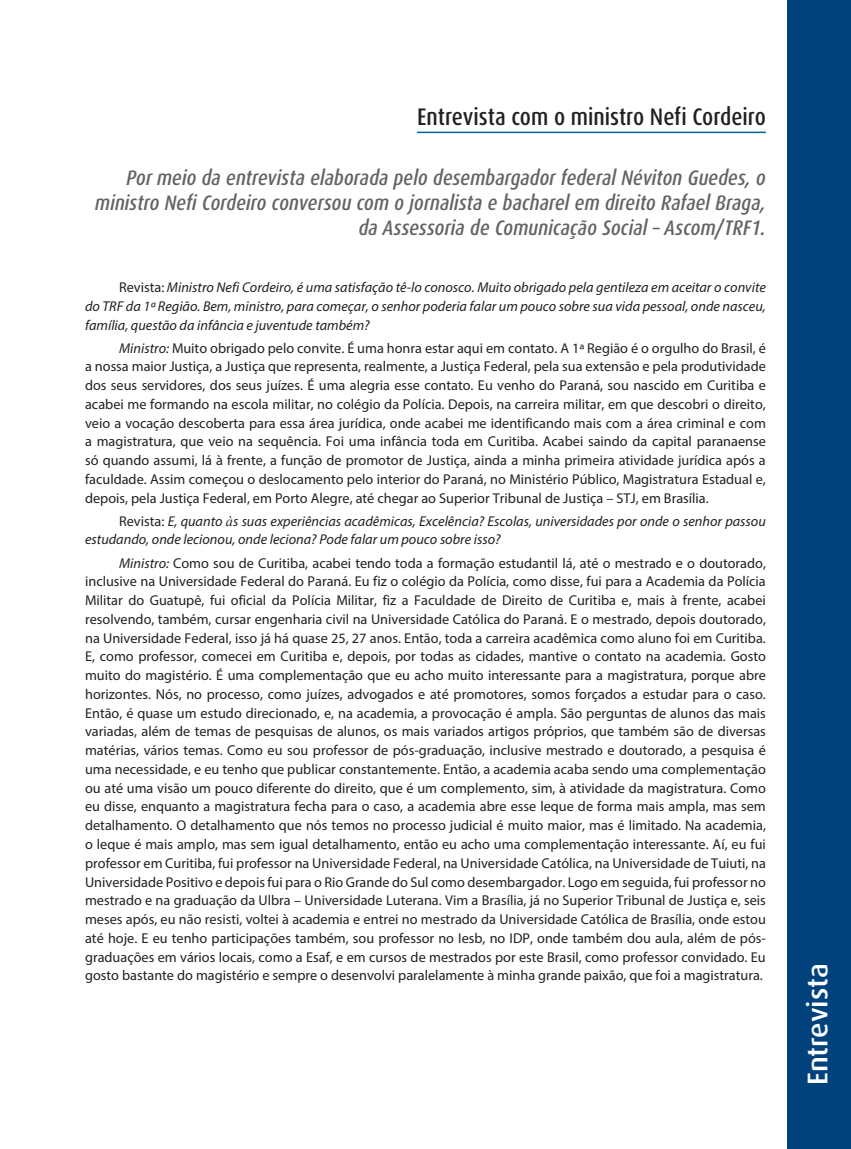
<style>
.page{position:relative;width:851px;height:1149px;background:#fff}
.page>*{position:absolute;margin:0;border:0;box-sizing:border-box;transform-origin:0 0}
.t1{font:500 28.5px "Dax Pro";color:#fff}
._01_-_AUTOR{font:500 condensed 24px "Dax Pro";color:#231f20}
._00_-_Título_em_ingl{font:italic 500 condensed 21px/25.2px "Dax Pro";color:#636366;text-align:right}
._03_-_TEXTO{font:14.25px/18.8px "Myriad Pro";color:#231f20;text-align:justify}
._03_-_TEXTO-2{font:italic 14.25px/18.8px "Myriad Pro";color:#231f20;text-align:justify}
.s1{font-style:normal}
.s2{font-style:italic}
.s3{font-family:"Times New Roman"}
</style>
<div class="page">
<div style="left:787px;top:0;width:63px;height:1148px;background:#01427c"></div>
<hr style="left:417px;top:132px;width:348px;height:1px;background:#006494">
<p class="_01_-_AUTOR" style="left:417px;top:101px;width:350px">Entrevista com o ministro Nefi Cordeiro</p>
<p class="_00_-_Título_em_ingl" style="left:95px;top:165px;width:672px">Por meio da entrevista elaborada pelo desembargador federal Néviton Guedes, o ministro Nefi Cordeiro conversou com o jornalista e bacharel em direito Rafael Braga, da Assessoria de Comunicação Social – Ascom/TRF1.</p>
<p class="_03_-_TEXTO-2" style="left:85px;top:277px;width:682px;text-indent:34px"><span class="s1">Revista:</span> Ministro Nefi Cordeiro, é uma satisfação tê-lo conosco. Muito obrigado pela gentileza em aceitar o convite do TRF da 1ª Região. Bem, ministro, para começar, o senhor poderia falar um pouco sobre sua vida pessoal, onde nasceu, família, questão da infância e juventude também?</p>
<p class="_03_-_TEXTO" style="left:85px;top:338px;width:682px;text-indent:34px"><span class="s2">Ministro:</span> Muito obrigado pelo convite. É uma honra estar aqui em contato. A 1ª Região é o orgulho do Brasil, é a nossa maior Justiça, a Justiça que representa, realmente, a Justiça Federal, pela sua extensão e pela produtividade dos seus servidores, dos seus juízes. É uma alegria esse contato. Eu venho do Paraná, sou nascido em Curitiba e acabei me formando na escola militar, no colégio da Polícia. Depois, na carreira militar, em que descobri o direito, veio a vocação descoberta para essa área jurídica, onde acabei me identificando mais com a área criminal e com a magistratura, que veio na sequência. Foi uma infância toda em Curitiba. Acabei saindo da capital paranaense só quando assumi, lá à frente, a função de promotor de Justiça, ainda a minha primeira atividade jurídica após a faculdade. Assim começou o deslocamento pelo interior do Paraná, no Ministério Público, Magistratura Estadual e, depois, pela Justiça Federal, em Porto Alegre, até chegar ao Superior Tribunal de Justiça – STJ, em Brasília.</p>
<p class="_03_-_TEXTO-2" style="left:85px;top:511px;width:682px;text-indent:34px"><span class="s1">Revista:</span> E, quanto <span class="s3">à</span>s suas experiências acadêmicas, Excelência? Escolas, universidades por onde o senhor passou estudando, onde lecionou, onde leciona? Pode falar um pouco sobre isso?</p>
<p class="_03_-_TEXTO" style="left:85px;top:553px;width:682px;text-indent:34px"><span class="s2">Ministro:</span> Como sou de Curitiba, acabei tendo toda a formação estudantil lá, até o mestrado e o doutorado, inclusive na Universidade Federal do Paraná. Eu fiz o colégio da Polícia, como disse, fui para a Academia da Polícia Militar do Guatupê, fui oficial da Polícia Militar, fiz a Faculdade de Direito de Curitiba e, mais à frente, acabei resolvendo, também, cursar engenharia civil na Universidade Católica do Paraná. E o mestrado, depois doutorado, na Universidade Federal, isso já há quase 25, 27 anos. Então, toda a carreira acadêmica como aluno foi em Curitiba.<br>E, como professor, comecei em Curitiba e, depois, por todas as cidades, mantive o contato na academia. Gosto muito do magistério. É uma complementação que eu acho muito interessante para a magistratura, porque abre horizontes. Nós, no processo, como juízes, advogados e até promotores, somos forçados a estudar para o caso.<br>Então, é quase um estudo direcionado, e, na academia, a provocação é ampla. São perguntas de alunos das mais variadas, além de temas de pesquisas de alunos, os mais variados artigos próprios, que também são de diversas matérias, vários temas. Como eu sou professor de pós-graduação, inclusive mestrado e doutorado, a pesquisa é uma necessidade, e eu tenho que publicar constantemente. Então, a academia acaba sendo uma complementação ou até uma visão um pouco diferente do direito, que é um complemento, sim, à atividade da magistratura. Como eu disse, enquanto a magistratura fecha para o caso, a academia abre esse leque de forma mais ampla, mas sem detalhamento. O detalhamento que nós temos no processo judicial é muito maior, mas é limitado. Na academia, o leque é mais amplo, mas sem igual detalhamento, então eu acho uma complementação interessante. Aí, eu fui professor em Curitiba, fui professor na Universidade Federal, na Universidade Católica, na Universidade de Tuiuti, na Universidade Positivo e depois fui para o Rio Grande do Sul como desembargador. Logo em seguida, fui professor no mestrado e na graduação da Ulbra – Universidade Luterana. Vim a Brasília, já no Superior Tribunal de Justiça e, seis meses após, eu não resisti, voltei à academia e entrei no mestrado da Universidade Católica de Brasília, onde estou até hoje. E eu tenho participações também, sou professor no Iesb, no IDP, onde também dou aula, além de pós&shy;graduações em vários locais, como a Esaf, e em cursos de mestrados por este Brasil, como professor convidado. Eu gosto bastante do magistério e sempre o desenvolvi paralelamente à minha grande paixão, que foi a magistratura.</p>
<h1 class="t1" style="left:799px;top:1084px;width:123px;rotate:-90deg">Entrevista</h1>
</div>
